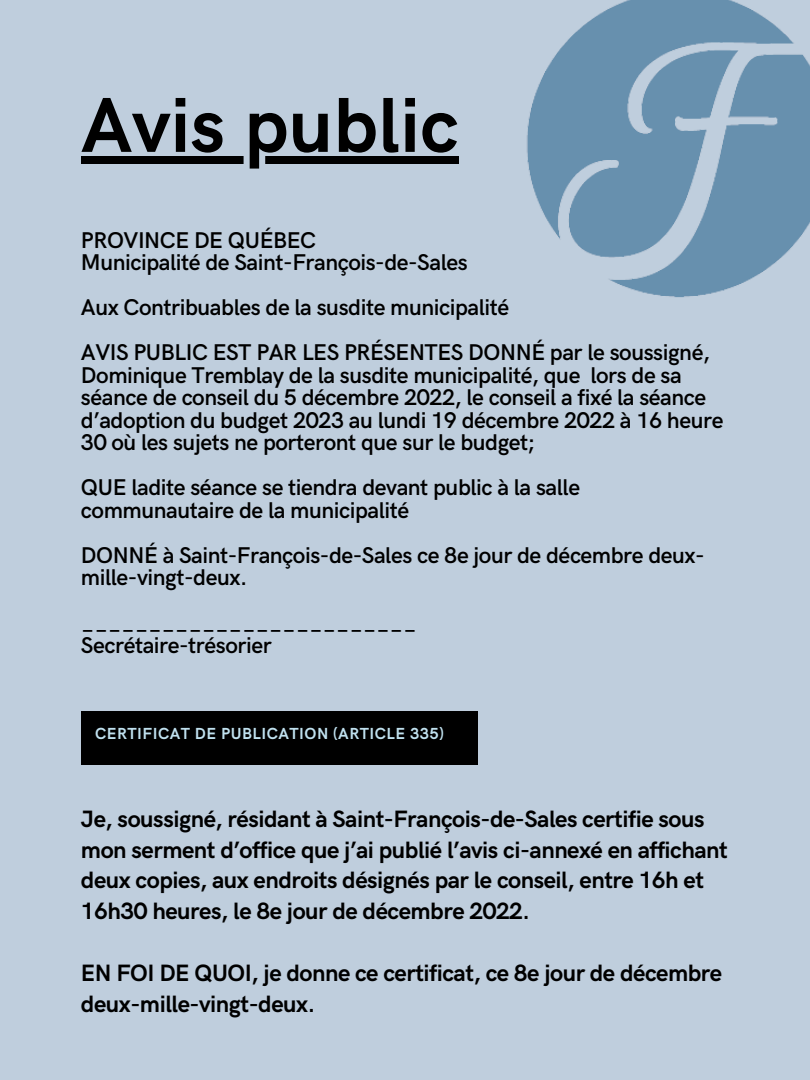
<style>
.page{position:relative;width:810px;height:1080px;background:#bfcedd}
.page>*{position:absolute;margin:0;border:0;box-sizing:border-box;transform-origin:0 0}
.t1{font:700 78.12px "HK Grotesk";color:#000}
.t2{font:700 23.69px/30.8px "HK Grotesk";letter-spacing:-.02em;color:#000}
.t3{font:600 22.88px/22.5px "HK Grotesk";letter-spacing:-.02em;color:#000}
.t4{font:700 16.06px "HK Grotesk";letter-spacing:.03em;color:#c0e1ef}
</style>
<div class="page">
<div style="left:81px;top:712px;width:397px;height:53px;background:#000"></div>
<img style="left:527px;top:0;width:283px;height:298px">
<div style="left:81px;top:156px;width:378px;height:8px;background:#000"></div>
<h1 class="t1" style="left:81px;top:82px;width:379px">Avis public</h1>
<p class="t3" style="left:81px;top:230px;width:388px">PROVINCE DE QUÉBEC<br>Municipalité de Saint-François-de-Sales</p>
<p class="t3" style="left:81px;top:286px;width:631px;line-height:45px">Aux Contribuables de la susdite municipalité<br>AVIS PUBLIC EST PAR LES PRÉSENTES DONNÉ par le soussigné,</p>
<p class="t3" style="left:81px;top:365px;width:644px">Dominique Tremblay de la susdite municipalité, que lors de sa séance de conseil du 5 décembre 2022, le conseil a fixé la séance d’adoption du budget 2023 au lundi 19 décembre 2022 à 16 heure 30 où les sujets ne porteront que sur le budget;</p>
<p class="t3" style="left:81px;top:477px;width:501px">QUE ladite séance se tiendra devant public à la salle communautaire de la municipalité</p>
<p class="t3" style="left:81px;top:545px;width:625px">DONNÉ à Saint-François-de-Sales ce 8e jour de décembre deux&shy;mille-vingt-deux.</p>
<p class="t3" style="left:81px;top:612px;width:337px">_________________________<br>Secrétaire-trésorier</p>
<p class="t4" style="left:95px;top:724px;width:350px">CERTIFICAT DE PUBLICATION (ARTICLE 335)</p>
<p class="t2" style="left:81px;top:804px;width:648px">Je, soussigné, résidant à Saint-François-de-Sales certifie sous mon serment d’office que j’ai publié l’avis ci-annexé en affichant deux copies, aux endroits désignés par le conseil, entre 16h et 16h30 heures, le 8e jour de décembre 2022.</p>
<p class="t2" style="left:81px;top:958px;width:643px">EN FOI DE QUOI, je donne ce certificat, ce 8e jour de décembre deux-mille-vingt-deux.</p>
</div>
